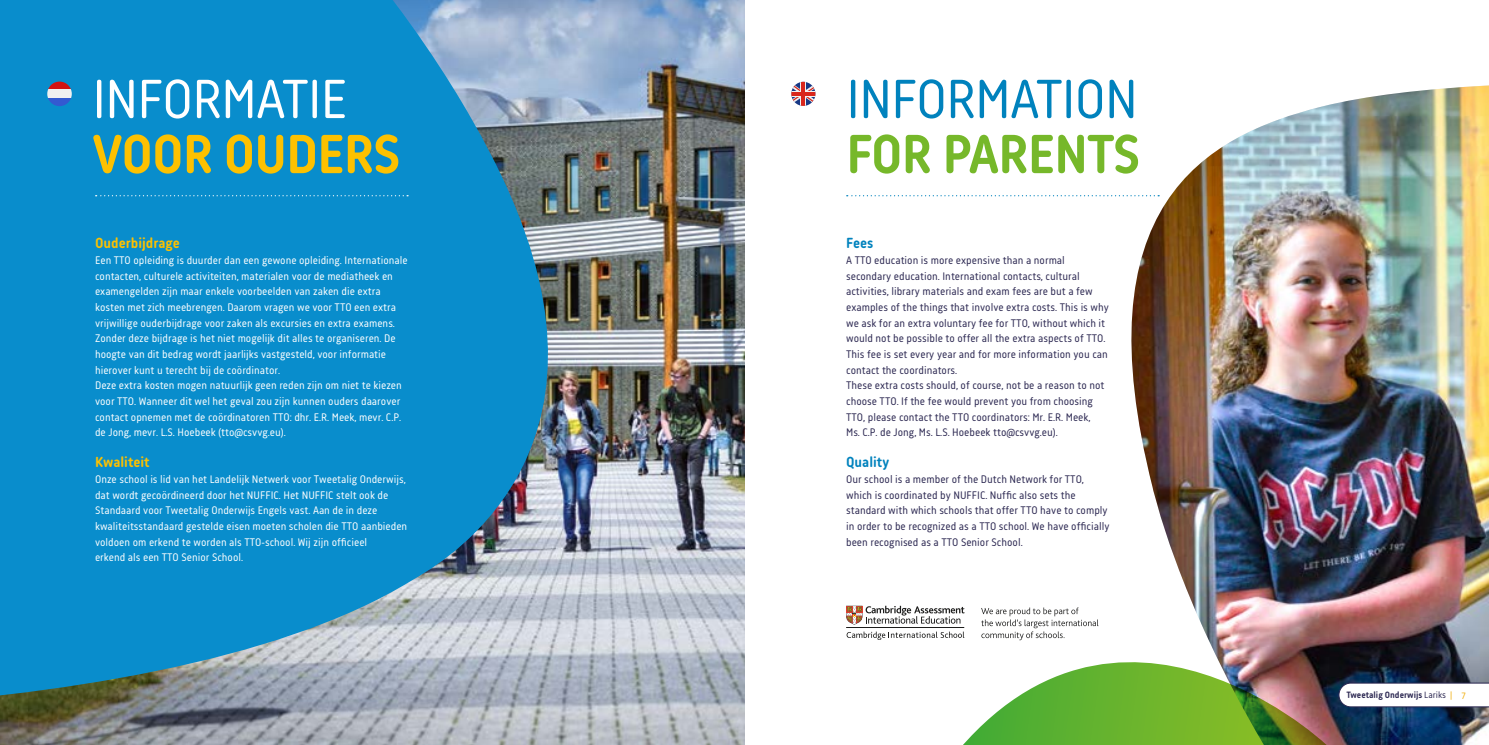
<style>
.page{position:relative;width:1489px;height:745px;background:#fff}
.page>*{position:absolute;margin:0;border:0;box-sizing:border-box;transform-origin:0 0}
.t1{font:56.25px "Korb";letter-spacing:-.02em;color:#0082bd}
.t2{font:56.25px "Korb";letter-spacing:-.02em;color:#fff}
.t3{font:700 56.25px "Korb";letter-spacing:-.02em;color:#fdc100}
.t4{font:700 56.25px "Korb";letter-spacing:-.02em;color:#76b82a}
.t5{font:700 15px "Korb";color:#fdc100}
.t6{font:700 15px "Korb";color:#0082bd}
.t7{font:11.25px/15.6px "Korb";color:#fff}
.t8{font:11.25px/15.6px "Korb";color:#2b2751}
.t9{font:700 9.38px "Korb";color:#2b2751}
.s1{font-weight:400}
.s2{font-weight:400;color:#f0aa00}
</style>
<div class="page">
<img style="left:622px;top:0;width:122px;height:744px">
<img style="left:1099px;top:85px;width:389px;height:659px">
<svg style="left:0;top:0;width:622px;height:744px;background:#3693c1"></svg>
<svg style="left:96px;top:195px;width:312px;height:1px"></svg>
<svg style="left:846px;top:195px;width:313px;height:1px"></svg>
<img style="left:964px;top:589px;width:447px;height:155px">
<svg style="left:791px;top:82px;width:24px;height:24px"></svg>
<div style="left:800px;top:82px;width:6px;height:24px;background:#f0f0f0"></div>
<div style="left:791px;top:91px;width:24px;height:6px;background:#d9261c"></div>
<hr style="left:801px;top:82px;width:4px;height:24px;background:#d9261c">
<svg style="left:47px;top:81px;width:25px;height:9px"></svg>
<div style="left:47px;top:90px;width:25px;height:8px;background:#f0f0f0"></div>
<svg style="left:47px;top:98px;width:25px;height:8px"></svg>
<svg style="left:846px;top:605px;width:118px;height:19px"></svg>
<svg style="left:846px;top:631px;width:118px;height:8px"></svg>
<hr style="left:846px;top:627px;width:118px;height:1px;background:#1d1d1c">
<svg style="left:981px;top:607px;width:117px;height:32px"></svg>
<svg style="left:1338px;top:682px;width:150px;height:24px"></svg>
<h1 class="t2" style="left:92px;top:67px;width:257px">INFORMATIE</h1>
<h1 class="t3" style="left:92px;top:122px;width:310px">VOOR OUDERS</h1>
<h2 class="t5" style="left:95px;top:235px;width:86px">Ouderbijdrage</h2>
<p class="t7" style="left:95px;top:252px;width:314px">Een TTO opleiding is duurder dan een gewone opleiding. Internationale contacten, culturele activiteiten, materialen voor de mediatheek en examengelden zijn maar enkele voorbeelden van zaken die extra kosten met zich meebrengen. Daarom vragen we voor TTO een extra vrijwillige ouderbijdrage voor zaken als excursies en extra examens.<br>Zonder deze bijdrage is het niet mogelijk dit alles te organiseren. De hoogte van dit bedrag wordt jaarlijks vastgesteld, voor informatie hierover kunt u terecht bij de coördinator.<br>Deze extra kosten mogen natuurlijk geen reden zijn om niet te kiezen voor TTO. Wanneer dit wel het geval zou zijn kunnen ouders daarover contact opnemen met de coördinatoren TTO: dhr. E.R. Meek, mevr. C.P. de Jong, mevr. L.S. Hoebeek (tto@csvvg.eu).</p>
<h2 class="t5" style="left:95px;top:453px;width:56px">Kwaliteit</h2>
<p class="t7" style="left:95px;top:471px;width:314px">Onze school is lid van het Landelijk Netwerk voor Tweetalig Onderwijs, dat wordt gecoördineerd door het NUFFIC. Het NUFFIC stelt ook de Standaard voor Tweetalig Onderwijs Engels vast. Aan de in deze kwaliteitsstandaard gestelde eisen moeten scholen die TTO aanbieden voldoen om erkend te worden als TTO-school. Wij zijn officieel<br>erkend als een TTO Senior School.</p>
<h1 class="t1" style="left:846px;top:67px;width:293px">INFORMATION</h1>
<h1 class="t4" style="left:846px;top:122px;width:295px">FOR PARENTS</h1>
<h2 class="t6" style="left:846px;top:235px;width:29px">Fees</h2>
<p class="t8" style="left:846px;top:252px;width:264px">A TTO education is more expensive than a normal secondary education. International contacts, cultural activities, library materials and exam fees are but a few examples of the things that involve extra costs. This is why we ask for an extra voluntary fee for TTO, without which it would not be possible to offer all the extra aspects of TTO.<br>This fee is set every year and for more information you can contact the coordinators.<br>These extra costs should, of course, not be a reason to not choose TTO. If the fee would prevent you from choosing TTO, please contact the TTO coordinators: Mr. E.R. Meek,<br>Ms. C.P. de Jong, Ms. L.S. Hoebeek tto@csvvg.eu).</p>
<h2 class="t6" style="left:846px;top:453px;width:45px">Quality</h2>
<p class="t8" style="left:846px;top:471px;width:265px">Our school is a member of the Dutch Network for TTO, which is coordinated by NUFFIC. Nuffic also sets the standard with which schools that offer TTO have to comply in order to be recognized as a TTO school. We have officially been recognised as a TTO Senior School.</p>
<p class="t9" style="left:1346px;top:689px;width:121px">Tweetalig Onderwijs <span class="s1">Lariks</span> <span class="s2">| 7</span></p>
</div>
